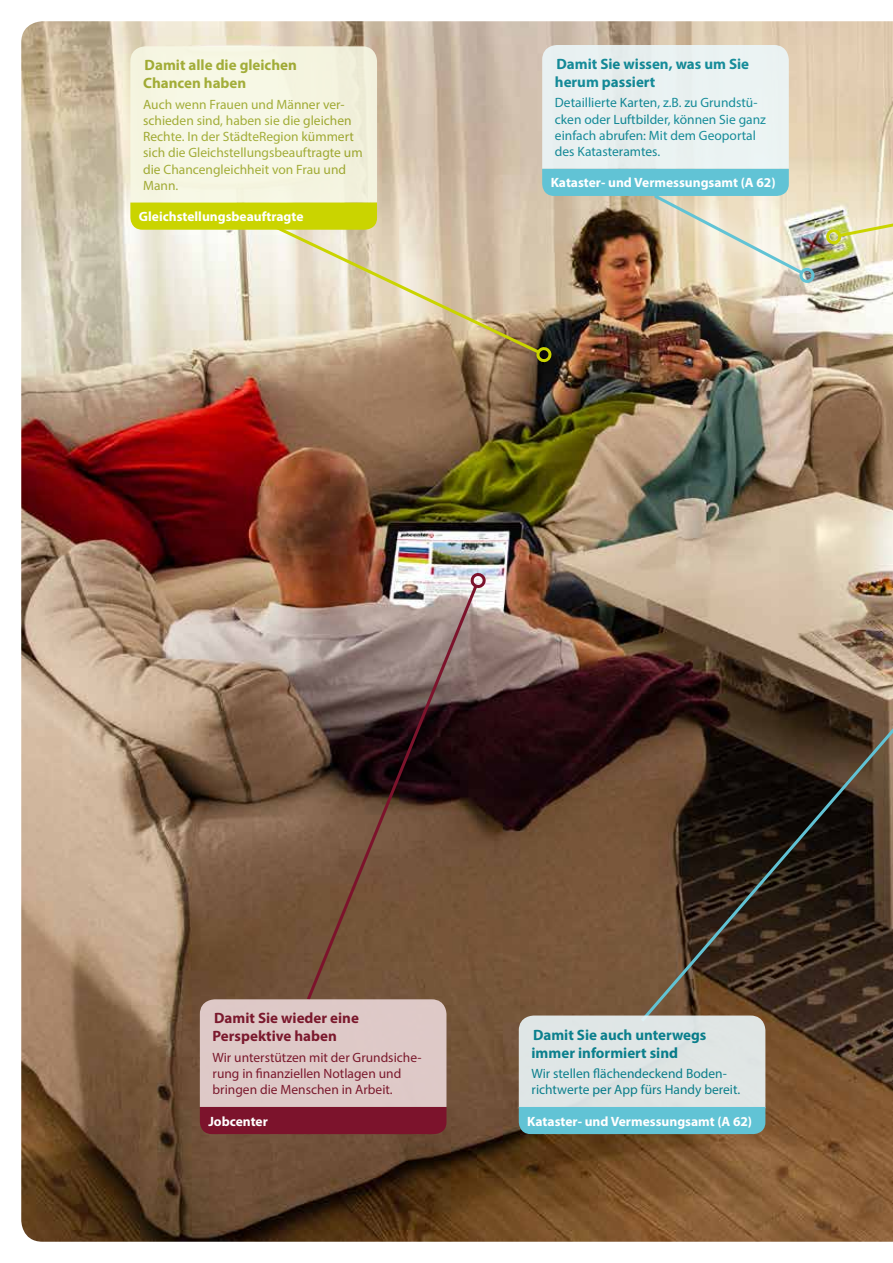
<style>
.page{position:relative;width:893px;height:1263px;background:#fff}
.page>*{position:absolute;margin:0;border:0;box-sizing:border-box;transform-origin:0 0}
.t1{font:700 15px/18px "Myriad Pro";color:#008597}
.t2{font:700 15px/18px "Myriad Pro";color:#7c132c}
.t3{font:700 15px/18px "Myriad Pro";color:#99a525}
.t4{font:13.5px/16.2px "Myriad Pro";color:#008597}
.t5{font:13.5px/16.2px "Myriad Pro";color:#99a525}
.t6{font:700 13.5px "Myriad Pro";color:#fff}
.t7{font:13.5px/16.2px "Myriad Pro";color:#7c132c}
</style>
<div class="page">
<img style="left:21px;top:21px;width:872px;height:1221px">
<svg style="left:304px;top:582px;width:176px;height:421px;background:#6f5346"></svg>
<svg style="left:471px;top:571px;width:16px;height:18px"></svg>
<svg style="left:200px;top:999px;width:246px;height:135px;background:#c9a3a7"></svg>
<svg style="left:229px;top:203px;width:313px;height:153px;background:#d9caaf"></svg>
<svg style="left:537px;top:345px;width:15px;height:18px"></svg>
<svg style="left:130px;top:46px;width:247px;height:184px;background:#eef0c0"></svg>
<div style="left:632px;top:173px;width:205px;height:133px;background:#fff;opacity:.75"></div>
<svg style="left:638px;top:621px;width:255px;height:404px;background:#473628"></svg>
<svg style="left:542px;top:45px;width:351px;height:239px;background:#cfd1c3"></svg>
<svg style="left:519px;top:1015px;width:246px;height:119px;background:#c1dcdf"></svg>
<p class="t3" style="left:143px;top:56px;width:155px">Damit alle die gleichen<br>Chancen haben</p>
<p class="t5" style="left:143px;top:96px;width:221px">Auch wenn Frauen und Männer ver&shy;schieden sind, haben sie die gleichen<br>Rechte. In der StädteRegion kümmert sich die Gleichstellungsbeauftragte um die Chancengleichheit von Frau und<br>Mann.</p>
<p class="t6" style="left:139px;top:208px;width:166px">Gleichstellungsbeauftragte</p>
<p class="t1" style="left:555px;top:54px;width:196px">Damit Sie wissen, was um Sie herum passiert</p>
<p class="t4" style="left:555px;top:95px;width:213px">Detaillierte Karten, z.B. zu Grundstü&shy;cken oder Luftbilder, können Sie ganz einfach abrufen: Mit dem Geoportal des Katasteramtes.</p>
<p class="t6" style="left:551px;top:174px;width:226px">Kataster- und Vermessungsamt (A 62)</p>
<p class="t2" style="left:213px;top:1009px;width:148px">Damit Sie wieder eine<br>Perspektive haben</p>
<p class="t7" style="left:213px;top:1049px;width:211px">Wir unterstützen mit der Grundsiche&shy;rung in finanziellen Notlagen und bringen die Menschen in Arbeit.</p>
<p class="t6" style="left:208px;top:1112px;width:61px">Jobcenter</p>
<p class="t1" style="left:531px;top:1025px;width:176px">Damit Sie auch unterwegs immer informiert sind</p>
<p class="t4" style="left:531px;top:1065px;width:210px">Wir stellen flächendeckend Boden&shy;richtwerte per App fürs Handy bereit.</p>
<p class="t6" style="left:527px;top:1112px;width:226px">Kataster- und Vermessungsamt (A 62)</p>
</div>
